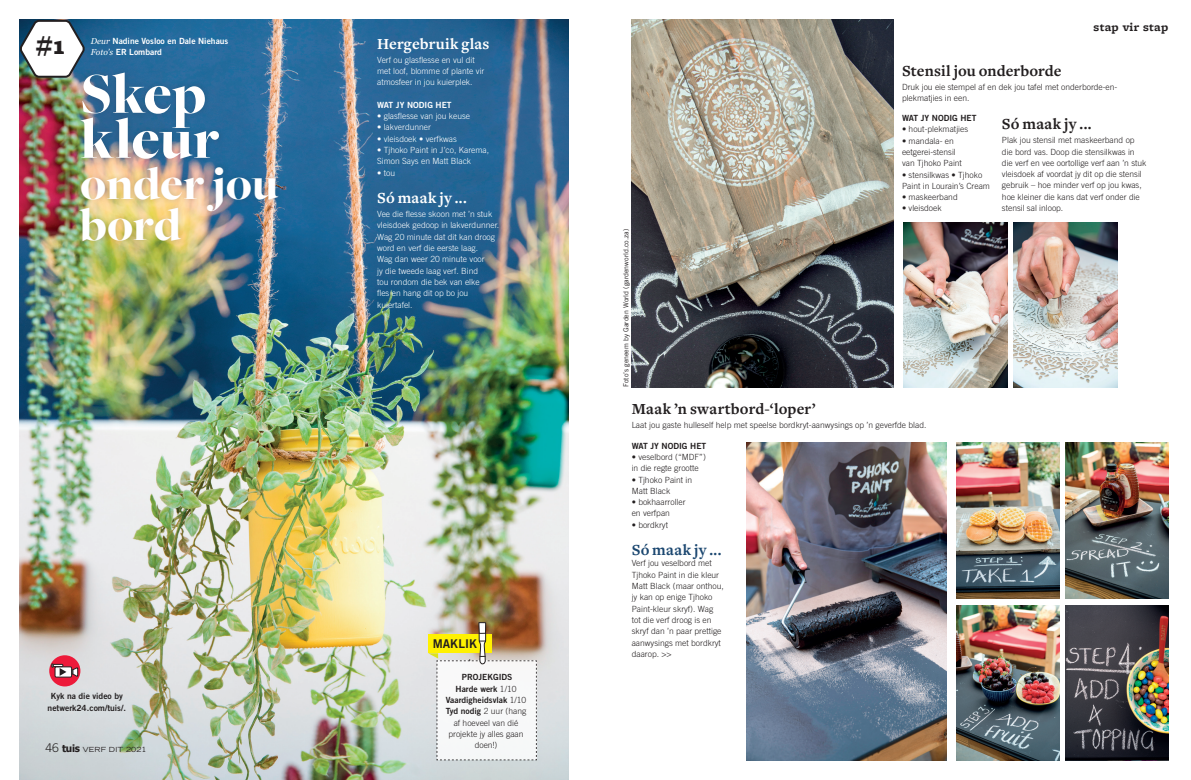
<style>
.page{position:relative;width:1191px;height:780px;background:#fff}
.page>*{position:absolute;margin:0;border:0;box-sizing:border-box;transform-origin:0 0}
.Headline{font:900 60px "Freight Big";letter-spacing:-.005em;color:#fff}
.Headline-2{font:900 48px "Freight Big";color:#fff}
.Hexagon_number{font:900 27px "Freight Micro Pro";color:#231f20}
.Subhead_FREIGHT_text{font:700 16px "Freight Text";letter-spacing:.005em;color:#231f20}
.Subhead_FREIGHT_text-2{font:700 16px "Freight Text";letter-spacing:.01em;color:#fff}
.Credit__location_pho{font:700 16px "Freight Text";letter-spacing:.015em;color:#1b4770}
.Esy__med__difficult{font:12.1px "Trade Gothic LT Std Bd 2";color:#231f20}
.Strapline{font:700 12px "Freight Micro Pro";letter-spacing:.02em;color:#231f20}
.Subhead_Trade{font:300 8.5px/11.3px "Trade Gothic LT Std";color:#231f20}
.Subhead_Trade-2{font:300 8.5px/11.3px "Trade Gothic LT Std";color:#fff}
.captions{font:8.5px/11.3px "Trade Gothic LT Std Bd 2";color:#231f20;text-align:center}
.captions-2{font:300 8.5px "Trade Gothic LT Std";color:#231f20}
.captions-3{font:8.5px/11.3px "Trade Gothic LT Std Bd 2";color:#fff}
.Credit__location_pho-2{font:7px "Trade Gothic LT Std";color:#231f20}
.t1{font:expanded 7px "Trade Gothic LT Std";letter-spacing:.02em;color:#231f20}
.s1{font-family:"Georgia";font-style:italic}
.s2{font-weight:300;font-stretch:normal;font-size:12px}
.s3{font-family:"Tahoma";font-weight:700;font-stretch:normal;font-size:10px}
.s4{font-family:"Trade Gothic LT Std";font-weight:300}
.s5{font-family:"Trade Gothic LT Std Bd 2";font-weight:400}
</style>
<div class="page">
<img style="left:20px;top:20px;width:548px;height:760px">
<div style="left:49px;top:655px;width:31px;height:31px;background:#ed1a3a;border-radius:50%"></div>
<div style="left:55px;top:666px;width:17px;height:11px;border:1px solid #231f20"></div>
<svg style="left:52px;top:663px;width:26px;height:13px"></svg>
<div style="left:74px;top:67px;width:209px;height:180px;background:#231f20;opacity:.2"></div>
<img style="left:631px;top:20px;width:262px;height:367px">
<img style="left:903px;top:223px;width:104px;height:164px">
<img style="left:1013px;top:223px;width:104px;height:164px">
<img style="left:746px;top:442px;width:200px;height:318px">
<img style="left:1065px;top:605px;width:103px;height:155px">
<img style="left:956px;top:605px;width:104px;height:155px">
<img style="left:956px;top:442px;width:104px;height:156px">
<img style="left:1065px;top:442px;width:103px;height:156px">
<svg style="left:428px;top:622px;width:109px;height:138px"></svg>
<svg style="left:19px;top:19px;width:68px;height:60px"></svg>
<p class="Hexagon_number" style="left:36px;top:27px;width:30px">#1</p>
<p class="captions-3" style="left:91px;top:35px;width:139px"><span class="s1">Deur</span> Nadine Vosloo en Dale Niehaus<br><span class="s1">Foto’s</span> ER Lombard</p>
<p class="Headline" style="left:80px;top:61px;width:127px">Skep</p>
<p class="Headline" style="left:80px;top:106px;width:140px">kleur</p>
<p class="Headline-2" style="left:80px;top:158px;width:199px">onder jou</p>
<p class="Headline-2" style="left:80px;top:199px;width:102px">bord</p>
<p class="captions" style="left:48px;top:690px;width:80px">Kyk na die video by netwerk24.com/tuis/.</p>
<p class="t1" style="left:45px;top:745px;width:103px"><span class="s2">46</span> <span class="s3">tuis</span> VERF DIT 2021</p>
<p class="Subhead_FREIGHT_text-2" style="left:377px;top:34px;width:114px">Hergebruik glas</p>
<p class="Subhead_Trade-2" style="left:377px;top:54px;width:109px">Verf ou glasflesse en vul dit met loof, blomme of plante vir atmosfeer in jou kuierplek.</p>
<p class="captions-3" style="left:377px;top:99px;width:76px">WAT JY NODIG HET</p>
<p class="Subhead_Trade-2" style="left:377px;top:110px;width:95px">• glasflesse van jou keuse</p>
<p class="Subhead_Trade-2" style="left:377px;top:122px;width:55px">• lakverdunner</p>
<p class="Subhead_Trade-2" style="left:377px;top:133px;width:81px">• vleisdoek • verfkwas</p>
<p class="Subhead_Trade-2" style="left:377px;top:144px;width:113px">• Tjhoko Paint in J’co, Karema,<br>Simon Says en Matt Black</p>
<p class="Subhead_Trade-2" style="left:377px;top:167px;width:19px">• tou</p>
<p class="Subhead_FREIGHT_text-2" style="left:377px;top:189px;width:91px">Só maak jy ...</p>
<p class="Subhead_Trade-2" style="left:377px;top:208px;width:124px">Vee die flesse skoon met ’n stuk vleisdoek gedoop in lakverdunner.<br>Wag 20 minute dat dit kan droog word en verf die eerste laag.<br>Wag dan weer 20 minute voor<br>jy die tweede laag verf. Bind<br>tou rondom die bek van elke<br>fles en hang dit op bo jou kuiertafel.</p>
<p class="Esy__med__difficult" style="left:433px;top:636px;width:46px">MAKLIK</p>
<p class="captions" style="left:462px;top:671px;width:52px">PROJEKGIDS</p>
<p class="captions" style="left:455px;top:682px;width:62px">Harde werk <span class="s4">1/10</span></p>
<p class="captions" style="left:446px;top:694px;width:82px">Vaardigheidsvlak <span class="s4">1/10</span></p>
<p class="Subhead_Trade" style="left:446px;top:705px;width:82px;text-align:center"><span class="s5">Tyd nodig</span> 2 uur (hang af hoeveel van dié projekte jy alles gaan doen!)</p>
<p class="Strapline" style="left:1093px;top:19px;width:76px">stap vir stap</p>
<p class="Credit__location_pho-2" style="left:621px;top:387px;width:159px;rotate:-90deg">Foto’s geneem by Garden World (gardenworld.co.za)</p>
<p class="Subhead_FREIGHT_text" style="left:902px;top:62px;width:161px">Stensil jou onderborde</p>
<p class="Subhead_Trade" style="left:902px;top:81px;width:217px">Druk jou eie stempel af en dek jou tafel met onderborde-en&shy;plekmatjies in een.</p>
<p class="captions" style="left:902px;top:112px;width:76px">WAT JY NODIG HET</p>
<p class="Subhead_Trade" style="left:902px;top:123px;width:68px">• hout-plekmatjies</p>
<p class="Subhead_Trade" style="left:902px;top:135px;width:55px">• mandala- en eetgerei-stensil</p>
<p class="Subhead_Trade" style="left:902px;top:157px;width:61px">van Tjhoko Paint</p>
<p class="Subhead_Trade" style="left:902px;top:169px;width:89px">• stensilkwas • Tjhoko<br>Paint in Lourain’s Cream</p>
<p class="Subhead_Trade" style="left:902px;top:191px;width:57px">• maskeerband</p>
<p class="Subhead_Trade" style="left:902px;top:203px;width:41px">• vleisdoek</p>
<p class="Subhead_FREIGHT_text" style="left:1002px;top:115px;width:91px">Só maak jy ...</p>
<p class="Subhead_Trade" style="left:1002px;top:134px;width:146px">Plak jou stensil met maskeerband op die bord vas. Doop die stensilkwas in die verf en vee oortollige verf aan ’n stuk vleisdoek af voordat jy dit op die stensil gebruik – hoe minder verf op jou kwas, hoe kleiner die kans dat verf onder die stensil sal inloop.</p>
<p class="Subhead_FREIGHT_text" style="left:631px;top:400px;width:185px">Maak ’n swartbord-‘loper’</p>
<p class="Subhead_Trade" style="left:631px;top:419px;width:296px">Laat jou gaste hulleself help met speelse bordkryt-aanwysings op ’n geverfde blad.</p>
<p class="captions" style="left:631px;top:440px;width:76px">WAT JY NODIG HET</p>
<p class="captions-2" style="left:631px;top:452px;width:76px">• veselbord (“MDF”)</p>
<p class="captions-2" style="left:631px;top:463px;width:69px">in die regte grootte</p>
<p class="captions-2" style="left:631px;top:474px;width:62px">• Tjhoko Paint in</p>
<p class="captions-2" style="left:631px;top:485px;width:40px">Matt Black</p>
<p class="captions-2" style="left:631px;top:497px;width:55px">• bokhaarroller</p>
<p class="captions-2" style="left:631px;top:508px;width:40px">en verfpan</p>
<p class="captions-2" style="left:631px;top:519px;width:38px">• bordkryt</p>
<p class="Credit__location_pho" style="left:631px;top:541px;width:91px">Só maak jy ...</p>
<p class="Subhead_Trade" style="left:631px;top:557px;width:94px">Verf jou veselbord met<br>Tjhoko Paint in die kleur<br>Matt Black (maar onthou, jy kan op enige Tjhoko<br>Paint-kleur skryf). Wag tot die verf droog is en skryf dan ’n paar prettige aanwysings met bordkryt</p>
<p class="Subhead_Trade" style="left:631px;top:648px;width:41px">daarop. &gt;&gt;</p>
</div>
